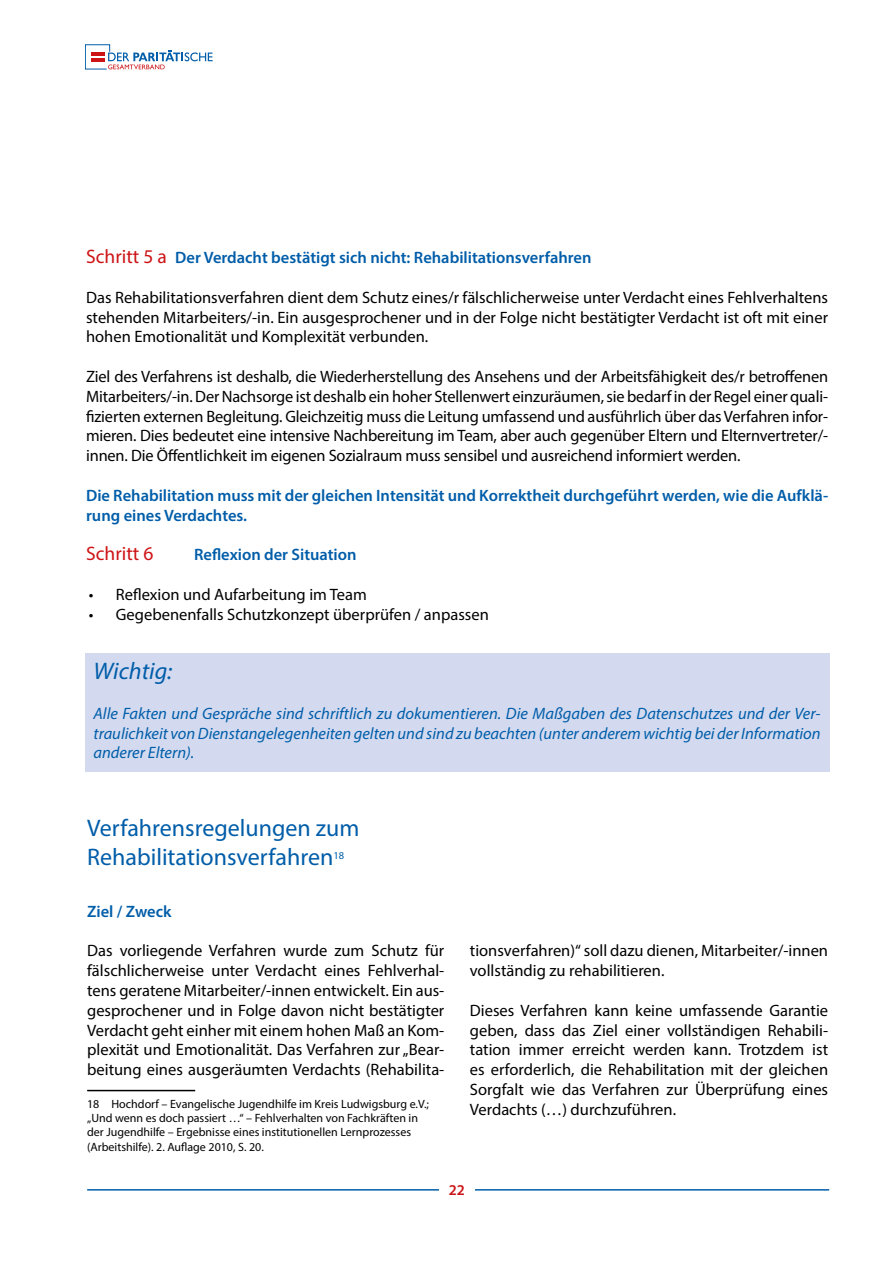
<style>
.page{position:relative;width:893px;height:1263px;background:#fff}
.page>*{position:absolute;margin:0;border:0;box-sizing:border-box;transform-origin:0 0}
.t1{font:24px/28.8px "Myriad Pro";color:#005da9}
.t2{font:italic 24px "Myriad Pro";color:#005da9}
.t3{font:19.5px "Myriad Pro";color:#cd1316}
.t4{font:16.5px/19.8px "Myriad Pro";color:#000;text-align:justify}
.t5{font:600 16.5px/19.8px "Myriad Pro";color:#005da9}
.t6{font:italic 16.5px/19.8px "Myriad Pro";color:#005da9;text-align:justify}
.t7{font:600 15px "Myriad Pro";color:#cd1316}
.t8{font:12px/14.4px "Myriad Pro";color:#000}
.t9{font:10.5px "Myriad Pro";color:#005da9}
.s1{font-weight:400;font-size:19.5px;color:#cd1316}
</style>
<div class="page">
<hr style="left:87px;top:1189px;width:742px;height:1px;background:#005da9">
<div style="left:439px;top:1184px;width:36px;height:26px;background:#fff"></div>
<svg style="left:85px;top:44px;width:128px;height:25px"></svg>
<div style="left:85px;top:653px;width:744px;height:119px;background:#d3daf0"></div>
<hr style="left:87px;top:1090px;width:108px;height:1px;background:#000">
<p class="t5" style="left:86px;top:247px;width:507px"><span class="s1">Schritt 5 a</span> Der Verdacht bestätigt sich nicht: Rehabilitationsverfahren</p>
<p class="t4" style="left:86px;top:287px;width:744px">Das Rehabilitationsverfahren dient dem Schutz eines/r fälschlicherweise unter Verdacht eines Fehlverhaltens stehenden Mitarbeiters/-in. Ein ausgesprochener und in der Folge nicht bestätigter Verdacht ist oft mit einer hohen Emotionalität und Komplexität verbunden.</p>
<p class="t4" style="left:86px;top:366px;width:743px">Ziel des Verfahrens ist deshalb, die Wiederherstellung des Ansehens und der Arbeitsfähigkeit des/r betroffenen Mitarbeiters/-in. Der Nachsorge ist deshalb ein hoher Stellenwert einzuräumen, sie bedarf in der Regel einer quali&shy;fizierten externen Begleitung. Gleichzeitig muss die Leitung umfassend und ausführlich über das Verfahren infor&shy;mieren. Dies bedeutet eine intensive Nachbereitung im Team, aber auch gegenüber Eltern und Elternvertreter/- innen. Die Öffentlichkeit im eigenen Sozialraum muss sensibel und ausreichend informiert werden.</p>
<p class="t5" style="left:86px;top:485px;width:744px">Die Rehabilitation muss mit der gleichen Intensität und Korrektheit durchgeführt werden, wie die Aufklä&shy;rung eines Verdachtes.</p>
<p class="t3" style="left:86px;top:542px;width:69px">Schritt 6</p>
<p class="t5" style="left:194px;top:544px;width:164px">Reflexion der Situation</p>
<p class="t4" style="left:89px;top:584px;width:279px">• Reflexion und Aufarbeitung im Team</p>
<p class="t4" style="left:89px;top:604px;width:401px">• Gegebenenfalls Schutzkonzept überprüfen / anpassen</p>
<h1 class="t2" style="left:94px;top:656px;width:80px">Wichtig:</h1>
<p class="t6" style="left:94px;top:703px;width:729px">Alle Fakten und Gespräche sind schriftlich zu dokumentieren. Die Maßgaben des Datenschutzes und der Ver&shy;traulichkeit von Dienstangelegenheiten gelten und sind zu beachten (unter anderem wichtig bei der Information anderer Eltern).</p>
<h1 class="t1" style="left:87px;top:813px;width:274px">Verfahrensregelungen zum<br>Rehabilitationsverfahren</h1>
<p class="t9" style="left:333px;top:848px;width:12px">18</p>
<p class="t5" style="left:87px;top:901px;width:86px">Ziel / Zweck</p>
<p class="t4" style="left:87px;top:941px;width:359px">Das vorliegende Verfahren wurde zum Schutz für fälschlicherweise unter Verdacht eines Fehlverhal&shy;tens geratene Mitarbeiter/-innen entwickelt. Ein aus&shy;gesprochener und in Folge davon nicht bestätigter Verdacht geht einher mit einem hohen Maß an Kom&shy;plexität und Emotionalität. Das Verfahren zur „Bear&shy;beitung eines ausgeräumten Verdachts (Rehabilita-</p>
<p class="t8" style="left:87px;top:1096px;width:343px">18 Hochdorf – Evangelische Jugendhilfe im Kreis Ludwigsburg e.V.; „Und wenn es doch passiert …“ – Fehlverhalten von Fachkräften in der Jugendhilfe – Ergebnisse eines institutionellen Lernprozesses (Arbeitshilfe). 2. Auflage 2010, S. 20.</p>
<p class="t4" style="left:470px;top:941px;width:360px">tionsverfahren)“ soll dazu dienen, Mitarbeiter/-innen vollständig zu rehabilitieren.</p>
<p class="t4" style="left:470px;top:1000px;width:360px">Dieses Verfahren kann keine umfassende Garantie geben, dass das Ziel einer vollständigen Rehabili&shy;tation immer erreicht werden kann. Trotzdem ist es erforderlich, die Rehabilitation mit der gleichen Sorgfalt wie das Verfahren zur Überprüfung eines Verdachts (…) durchzuführen.</p>
<p class="t7" style="left:449px;top:1181px;width:18px">22</p>
</div>
